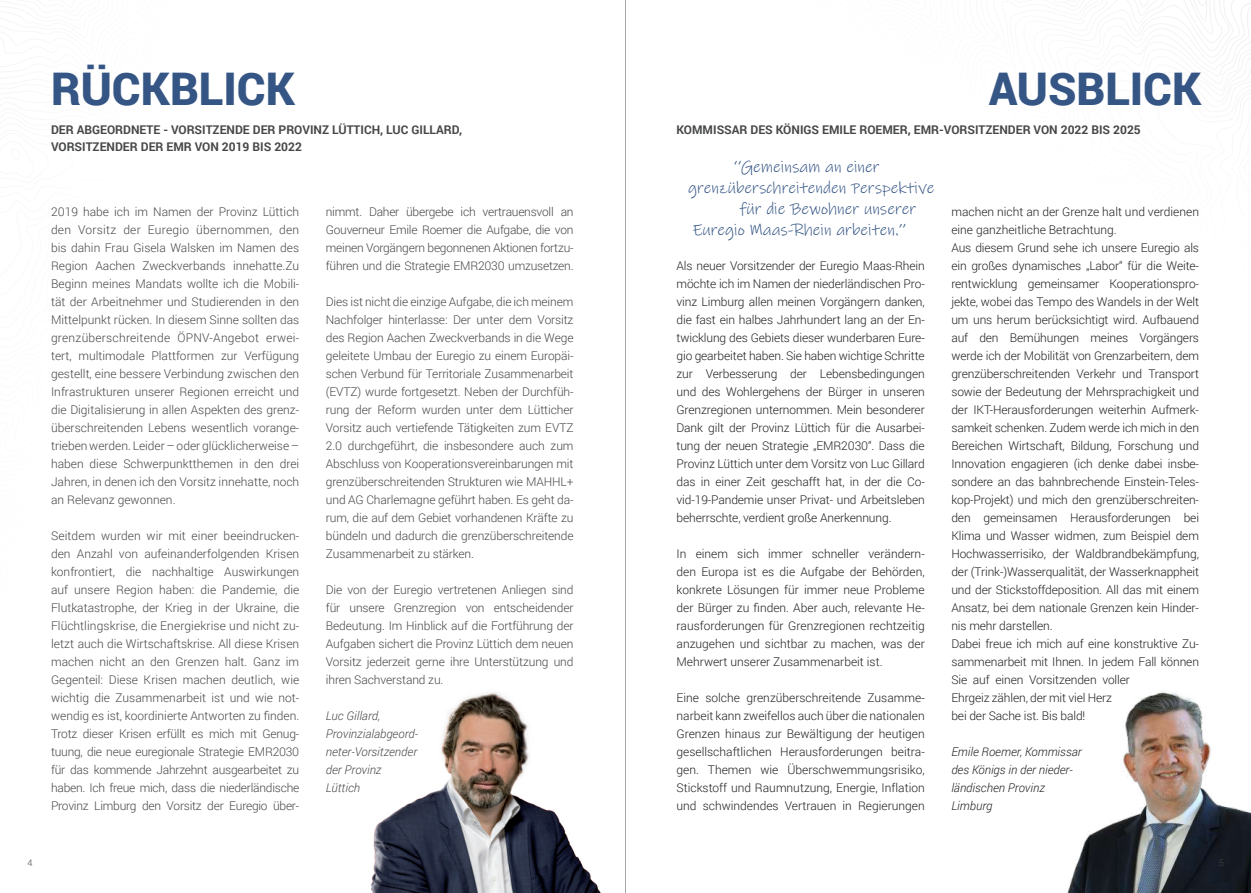
<style>
.page{position:relative;width:1251px;height:893px;background:#fff}
.page>*{position:absolute;margin:0;border:0;box-sizing:border-box;transform-origin:0 0}
.t1{font:900 45px "Roboto";color:#355585}
.t2{font:16.5px "Ink Free";color:#355585}
.t3{font:300 12px/18px "Roboto";letter-spacing:-.01em;color:#464748;text-align:justify}
.t4{font:300 12px/18px "Roboto";letter-spacing:-.01em;color:#231f20;text-align:justify}
.t5{font:700 12px/16.5px "Roboto";color:#464748}
.t6{font:italic 300 12px/18px "Roboto";color:#231f20}
.t7{font:italic 300 12px/18px "Roboto";color:#464748}
.t8{font:300 9px "Roboto";color:#464748}
</style>
<div class="page">
<img style="left:371px;top:692px;width:230px;height:201px">
<img style="left:1067px;top:691px;width:183px;height:202px">
<hr style="left:625px;top:0;width:1px;height:893px;background:#231f20">
<h1 class="t1" style="left:51px;top:57px;width:245px">RÜCKBLICK</h1>
<p class="t5" style="left:51px;top:121px;width:412px">DER ABGEORDNETE - VORSITZENDE DER PROVINZ LÜTTICH, LUC GILLARD,<br>VORSITZENDER DER EMR VON 2019 BIS 2022</p>
<p class="t3" style="left:51px;top:202px;width:250px">2019 habe ich im Namen der Provinz Lüttich den Vorsitz der Euregio übernommen, den bis dahin Frau Gisela Walsken im Namen des Region Aachen Zweckverbands innehatte.Zu Beginn meines Mandats wollte ich die Mobili&shy;tät der Arbeitnehmer und Studierenden in den Mittelpunkt rücken. In diesem Sinne sollten das grenzüberschreitende ÖPNV-Angebot erwei&shy;tert, multimodale Plattformen zur Verfügung gestellt, eine bessere Verbindung zwischen den Infrastrukturen unserer Regionen erreicht und die Digitalisierung in allen Aspekten des grenz&shy;überschreitenden Lebens wesentlich vorange&shy;trieben werden. Leider – oder glücklicherweise – haben diese Schwerpunktthemen in den drei Jahren, in denen ich den Vorsitz innehatte, noch an Relevanz gewonnen.</p>
<p class="t3" style="left:51px;top:526px;width:250px">Seitdem wurden wir mit einer beeindrucken&shy;den Anzahl von aufeinanderfolgenden Krisen konfrontiert, die nachhaltige Auswirkungen auf unsere Region haben: die Pandemie, die Flutkatastrophe, der Krieg in der Ukraine, die Flüchtlingskrise, die Energiekrise und nicht zu&shy;letzt auch die Wirtschaftskrise. All diese Krisen machen nicht an den Grenzen halt. Ganz im Gegenteil: Diese Krisen machen deutlich, wie wichtig die Zusammenarbeit ist und wie not&shy;wendig es ist, koordinierte Antworten zu finden.<br>Trotz dieser Krisen erfüllt es mich mit Genug&shy;tuung, die neue euregionale Strategie EMR2030 für das kommende Jahrzehnt ausgearbeitet zu haben. Ich freue mich, dass die niederländische Provinz Limburg den Vorsitz der Euregio über-</p>
<p class="t3" style="left:326px;top:202px;width:249px">nimmt. Daher übergebe ich vertrauensvoll an Gouverneur Emile Roemer die Aufgabe, die von meinen Vorgängern begonnenen Aktionen fortzu&shy;führen und die Strategie EMR2030 umzusetzen.</p>
<p class="t3" style="left:326px;top:292px;width:249px">Dies ist nicht die einzige Aufgabe, die ich meinem Nachfolger hinterlasse: Der unter dem Vorsitz des Region Aachen Zweckverbands in die Wege geleitete Umbau der Euregio zu einem Europäi&shy;schen Verbund für Territoriale Zusammenarbeit (EVTZ) wurde fortgesetzt. Neben der Durchfüh&shy;rung der Reform wurden unter dem Lütticher Vorsitz auch vertiefende Tätigkeiten zum EVTZ 2.0 durchgeführt, die insbesondere auch zum Abschluss von Kooperationsvereinbarungen mit grenzüberschreitenden Strukturen wie MAHHL+ und AG Charlemagne geführt haben. Es geht da&shy;rum, die auf dem Gebiet vorhandenen Kräfte zu bündeln und dadurch die grenzüberschreitende Zusammenarbeit zu stärken.</p>
<p class="t3" style="left:326px;top:580px;width:249px">Die von der Euregio vertretenen Anliegen sind für unsere Grenzregion von entscheidender Bedeutung. Im Hinblick auf die Fortführung der Aufgaben sichert die Provinz Lüttich dem neuen Vorsitz jederzeit gerne ihre Unterstützung und ihren Sachverstand zu.</p>
<p class="t7" style="left:326px;top:706px;width:94px">Luc Gillard,<br>Provinzialabgeord&shy;neter-Vorsitzender der Provinz<br>Lüttich</p>
<h1 class="t1" style="left:988px;top:57px;width:214px">AUSBLICK</h1>
<p class="t5" style="left:676px;top:121px;width:465px">KOMMISSAR DES KÖNIGS EMILE ROEMER, EMR-VORSITZENDER VON 2022 BIS 2025</p>
<h2 class="t2" style="left:733px;top:155px;width:147px">‘‘Gemeinsam an einer</h2>
<h2 class="t2" style="left:688px;top:176px;width:248px">grenzüberschreitenden Perspektive</h2>
<h2 class="t2" style="left:739px;top:197px;width:178px">für die Bewohner unserer</h2>
<h2 class="t2" style="left:692px;top:218px;width:215px">Euregio Maas-Rhein arbeiten.’’</h2>
<p class="t4" style="left:676px;top:256px;width:250px">Als neuer Vorsitzender der Euregio Maas-Rhein möchte ich im Namen der niederländischen Pro&shy;vinz Limburg allen meinen Vorgängern danken, die fast ein halbes Jahrhundert lang an der En&shy;twicklung des Gebiets dieser wunderbaren Eure&shy;gio gearbeitet haben. Sie haben wichtige Schritte zur Verbesserung der Lebensbedingungen und des Wohlergehens der Bürger in unseren Grenzregionen unternommen. Mein besonderer Dank gilt der Provinz Lüttich für die Ausarbei&shy;tung der neuen Strategie „EMR2030“. Dass die Provinz Lüttich unter dem Vorsitz von Luc Gillard das in einer Zeit geschafft hat, in der die Co&shy;vid-19-Pandemie unser Privat- und Arbeitsleben beherrschte, verdient große Anerkennung.</p>
<p class="t4" style="left:676px;top:544px;width:250px">In einem sich immer schneller verändern&shy;den Europa ist es die Aufgabe der Behörden, konkrete Lösungen für immer neue Probleme der Bürger zu finden. Aber auch, relevante He&shy;rausforderungen für Grenzregionen rechtzeitig anzugehen und sichtbar zu machen, was der Mehrwert unserer Zusammenarbeit ist.</p>
<p class="t4" style="left:676px;top:688px;width:250px">Eine solche grenzüberschreitende Zusamme&shy;narbeit kann zweifellos auch über die nationalen Grenzen hinaus zur Bewältigung der heutigen gesellschaftlichen Herausforderungen beitra&shy;gen. Themen wie Überschwemmungsrisiko, Stickstoff und Raumnutzung, Energie, Inflation und schwindendes Vertrauen in Regierungen</p>
<p class="t4" style="left:951px;top:202px;width:249px;text-align:left">machen nicht an der Grenze halt und verdienen eine ganzheitliche Betrachtung.<br>Aus diesem Grund sehe ich unsere Euregio als ein großes dynamisches „Labor“ für die Weite&shy;rentwicklung gemeinsamer Kooperationspro&shy;jekte, wobei das Tempo des Wandels in der Welt um uns herum berücksichtigt wird. Aufbauend auf den Bemühungen meines Vorgängers werde ich der Mobilität von Grenzarbeitern, dem grenzüberschreitenden Verkehr und Transport sowie der Bedeutung der Mehrsprachigkeit und der IKT-Herausforderungen weiterhin Aufmerk&shy;samkeit schenken. Zudem werde ich mich in den Bereichen Wirtschaft, Bildung, Forschung und Innovation engagieren (ich denke dabei insbe&shy;sondere an das bahnbrechende Einstein-Teles&shy;kop-Projekt) und mich den grenzüberschreiten&shy;den gemeinsamen Herausforderungen bei Klima und Wasser widmen, zum Beispiel dem Hochwasserrisiko, der Waldbrandbekämpfung, der (Trink-)Wasserqualität, der Wasserknappheit und der Stickstoffdeposition. All das mit einem Ansatz, bei dem nationale Grenzen kein Hinder&shy;nis mehr darstellen.<br>Dabei freue ich mich auf eine konstruktive Zu&shy;sammenarbeit mit Ihnen. In jedem Fall können Sie auf einen Vorsitzenden voller<br>Ehrgeiz zählen, der mit viel Herz<br>bei der Sache ist. Bis bald!</p>
<p class="t6" style="left:951px;top:742px;width:132px">Emile Roemer, Kommissar des Königs in der nieder&shy;ländischen Provinz<br>Limburg</p>
<p class="t8" style="left:28px;top:857px;width:6px">4</p>
<p class="t8" style="left:1218px;top:857px;width:6px">5</p>
</div>
